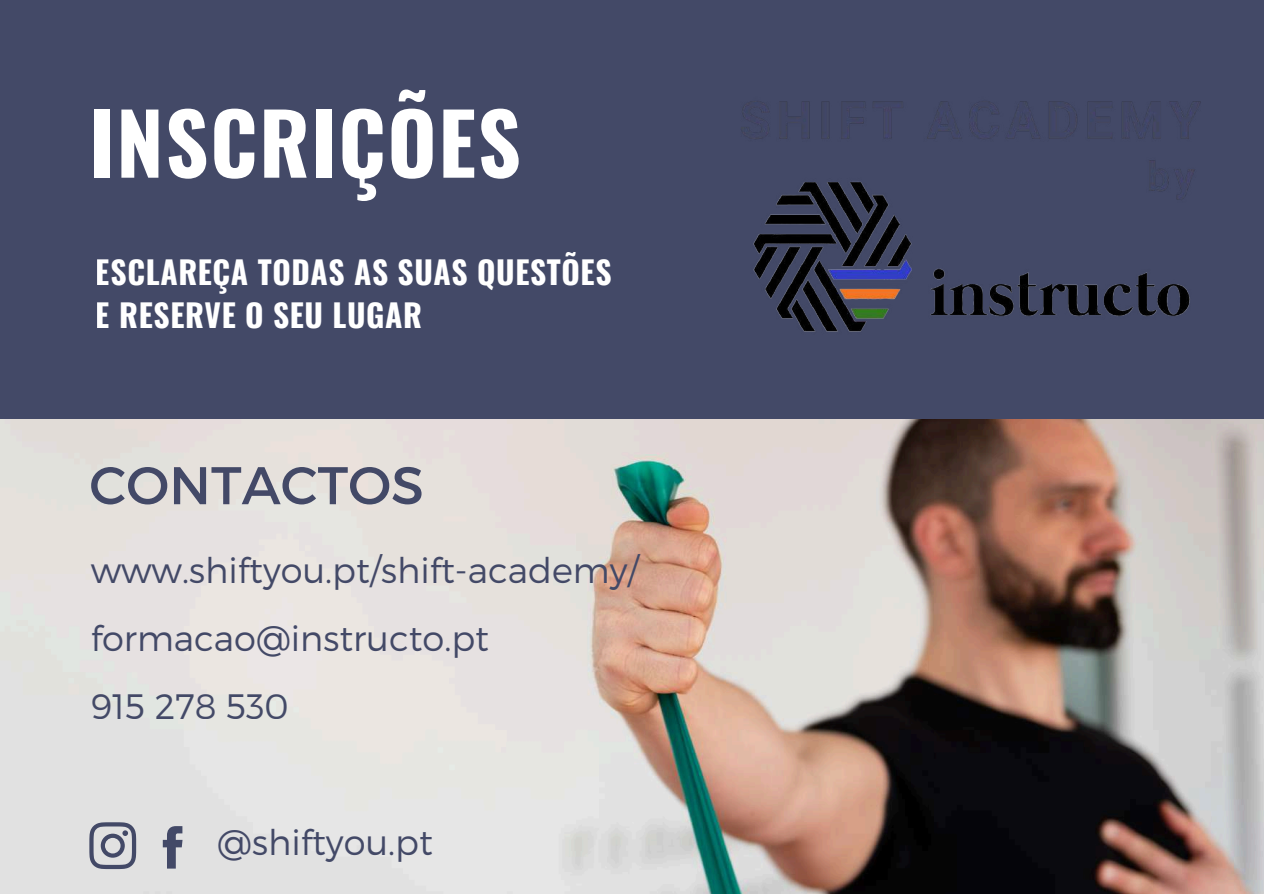
<style>
.page{position:relative;width:1264px;height:894px;background:#fff}
.page>*{position:absolute;margin:0;border:0;box-sizing:border-box;transform-origin:0 0}
.t1{font:700 84.15px "Oswald";letter-spacing:.02em;color:#fff}
.t2{font:52.95px "Montserrat";color:#434967}
.t3{font:300 35.25px/67.5px "Montserrat";color:#434967}
.t4{font:700 31.5px/42.9px "Oswald";letter-spacing:.02em;color:#fff}
</style>
<div class="page">
<img style="left:0;top:419px;width:1263px;height:474px">
<div style="left:0;top:0;width:1263px;height:419px;background:#434967"></div>
<svg style="left:163px;top:825px;width:19px;height:43px"></svg>
<svg style="left:89px;top:822px;width:47px;height:46px;background:#9fa2ae"></svg>
<img style="left:741px;top:101px;width:460px;height:231px">
<h1 class="t1" style="left:89px;top:77px;width:433px">INSCRIÇÕES</h1>
<p class="t4" style="left:96px;top:249px;width:517px">ESCLAREÇA TODAS AS SUAS QUESTÕES<br>E RESERVE O SEU LUGAR</p>
<h2 class="t2" style="left:89px;top:451px;width:336px">CONTACTOS</h2>
<p class="t3" style="left:91px;top:535px;width:549px">www.shiftyou.pt/shift-academy/ formacao@instructo.pt<br>915 278 530</p>
<p class="t3" style="left:217px;top:806px;width:217px">@shiftyou.pt</p>
</div>
